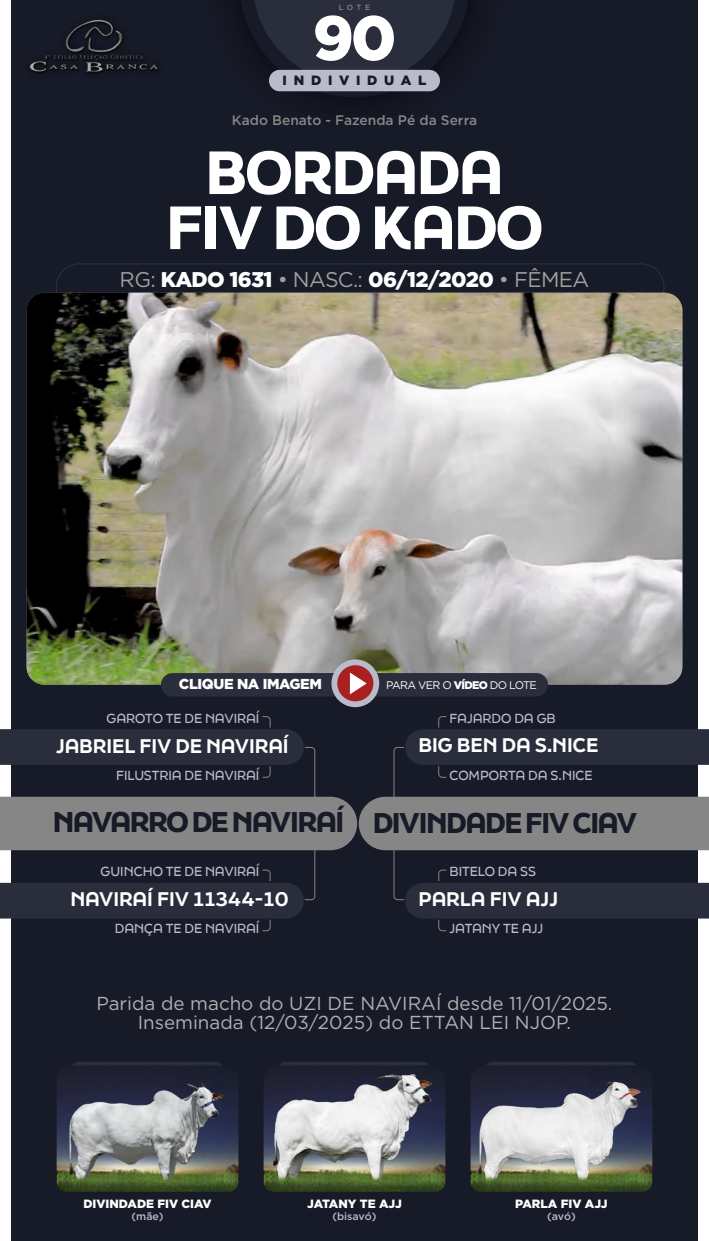
<style>
.page{position:relative;width:709px;height:1241px;background:#fff}
.page>*{position:absolute;margin:0;border:0;box-sizing:border-box;transform-origin:0 0}
.t1{font:900 62.5px "Gotham";color:#fff}
.t2{font:900 57.5px/55px "Final Six";letter-spacing:-.025em;color:#fff;text-align:center}
.t3{font:900 27.12px "Final Six";letter-spacing:-.05em;color:#171a27}
.t4{font:900 21.25px "Gotham";letter-spacing:-.03em;color:#fff}
.t5{font:18.75px/18.8px "Gotham";color:#b1b1b0;text-align:center}
.t6{font:800 18.75px "Final Six";color:#fff}
.t7{font:900 14.38px "Gotham";letter-spacing:-.025em;color:#fff}
.t8{font:500 13.75px "Gotham";color:#868686}
.t9{font:900 13.38px "Gotham";letter-spacing:.5em;color:#171a27}
.t10{font:500 12.5px "Final Six";color:#b9baca}
.t11{font:900 12px "Gotham";color:#fff}
.t12{font:11px "Gotham";letter-spacing:-.06em;color:#fff}
.t13{font:500 10.62px "Gotham";color:#b9baca}
.t14{font:500 7.5px "Gotham";color:#868686}
.s1{font-weight:400;color:#a0a09f}
.s2{font-weight:900}
</style>
<div class="page">
<div style="left:11px;top:0;width:687px;height:1240px;background:#171a27"></div>
<img style="left:29px;top:20px;width:130px;height:54px">
<svg style="left:0;top:716px;width:709px;height:215px"></svg>
<svg style="left:239px;top:0;width:231px;height:97px"></svg>
<div style="left:56px;top:263px;width:608px;height:47px;border:1px solid #2a2d3c;border-radius:23px"></div>
<div style="left:269px;top:70px;width:171px;height:21px;background:#b9baca;border-radius:11px"></div>
<img style="left:27px;top:293px;width:655px;height:391px">
<div style="left:71px;top:1061px;width:152px;height:15px;background:#2a2d3c;border-radius:8px"></div>
<img style="left:57px;top:1065px;width:181px;height:126px">
<img style="left:57px;top:1166px;width:181px;height:20px;border-radius:10px">
<img style="left:63px;top:1078px;width:165px;height:94px">
<img style="left:57px;top:1171px;width:181px;height:20px;border-radius:10px">
<div style="left:278px;top:1061px;width:152px;height:15px;background:#2a2d3c;border-radius:8px"></div>
<img style="left:263px;top:1065px;width:182px;height:126px">
<img style="left:263px;top:1166px;width:182px;height:20px;border-radius:10px">
<img style="left:274px;top:1074px;width:157px;height:97px">
<img style="left:263px;top:1171px;width:182px;height:20px;border-radius:10px">
<div style="left:485px;top:1061px;width:152px;height:15px;background:#2a2d3c;border-radius:8px"></div>
<img style="left:470px;top:1066px;width:182px;height:125px">
<img style="left:470px;top:1166px;width:182px;height:20px;border-radius:10px">
<img style="left:476px;top:1079px;width:166px;height:93px">
<img style="left:470px;top:1171px;width:182px;height:20px;border-radius:10px">
<div style="left:161px;top:673px;width:195px;height:23px;background:#2a2d3c;border-radius:12px"></div>
<div style="left:352px;top:673px;width:196px;height:23px;background:#2a2d3c;border-radius:12px"></div>
<svg style="left:334px;top:662px;width:42px;height:42px"></svg>
<svg style="left:350px;top:672px;width:17px;height:22px"></svg>
<div style="left:331px;top:659px;width:48px;height:48px;border:6px solid #b9baca;border-radius:50%"></div>
<p class="t14" style="left:339px;top:3px;width:33px">LOTE</p>
<h1 class="t1" style="left:312px;top:2px;width:85px">90</h1>
<p class="t9" style="left:283px;top:73px;width:145px">INDIVIDUAL</p>
<p class="t8" style="left:232px;top:113px;width:247px">Kado Benato - Fazenda Pé da Serra</p>
<h2 class="t2" style="left:166px;top:144px;width:378px">BORDADA<br>FIV DO KADO</h2>
<h3 class="t4" style="left:120px;top:267px;width:471px"><span class="s1">RG:</span> KADO 1631 <span class="s1">• NASC.:</span> 06/12/2020 <span class="s1">• FÊMEA</span></h3>
<p class="t7" style="left:179px;top:675px;width:145px">CLIQUE NA IMAGEM</p>
<p class="t12" style="left:386px;top:678px;width:152px">PARA VER O <span class="s2">VÍDEO</span> DO LOTE</p>
<p class="t10" style="left:106px;top:708px;width:154px">GAROTO TE DE NAVIRAÍ</p>
<p class="t10" style="left:449px;top:708px;width:108px">FAJARDO DA GB</p>
<h3 class="t6" style="left:56px;top:731px;width:234px">JABRIEL FIV DE NAVIRAÍ</h3>
<h3 class="t6" style="left:418px;top:731px;width:181px">BIG BEN DA S.NICE</h3>
<p class="t10" style="left:116px;top:765px;width:145px">FILUSTRIA DE NAVIRAÍ</p>
<h3 class="t3" style="left:53px;top:801px;width:293px">NAVARRO DE NAVIRAÍ</h3>
<p class="t10" style="left:449px;top:765px;width:145px">COMPORTA DA S.NICE</p>
<h3 class="t3" style="left:373px;top:802px;width:266px">DIVINDADE FIV CIAV</h3>
<p class="t10" style="left:100px;top:862px;width:160px">GUINCHO TE DE NAVIRAÍ</p>
<p class="t10" style="left:449px;top:862px;width:88px">BITELO DA SS</p>
<h3 class="t6" style="left:70px;top:885px;width:220px">NAVIRAÍ FIV 11344-10</h3>
<h3 class="t6" style="left:418px;top:885px;width:141px">PARLA FIV AJJ</h3>
<p class="t10" style="left:115px;top:919px;width:146px">DANÇA TE DE NAVIRAÍ</p>
<p class="t10" style="left:449px;top:919px;width:95px">JATANY TE AJJ</p>
<h3 class="t5" style="left:96px;top:993px;width:517px">Parida de macho do UZI DE NAVIRAÍ desde 11/01/2025.<br>Inseminada (12/03/2025) do ETTAN LEI NJOP.</h3>
<p class="t11" style="left:83px;top:1196px;width:130px">DIVINDADE FIV CIAV</p>
<p class="t13" style="left:132px;top:1209px;width:33px">(mãe)</p>
<p class="t11" style="left:307px;top:1196px;width:96px">JATANY TE AJJ</p>
<p class="t13" style="left:332px;top:1209px;width:46px">(bisavó)</p>
<p class="t11" style="left:515px;top:1196px;width:94px">PARLA FIV AJJ</p>
<p class="t13" style="left:547px;top:1209px;width:30px">(avó)</p>
</div>
